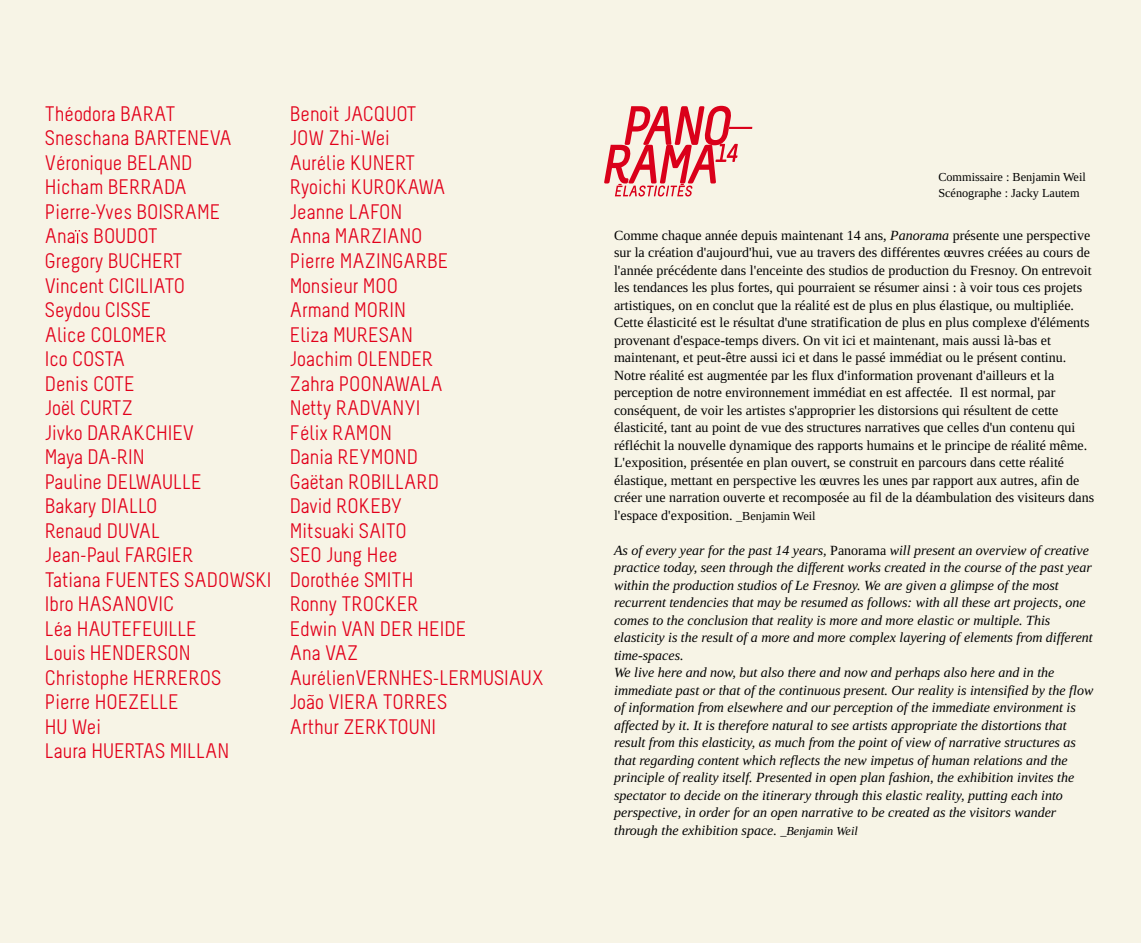
<style>
.page{position:relative;width:1141px;height:943px;background:#f7f4e6}
.page>*{position:absolute;margin:0;border:0;box-sizing:border-box;transform-origin:0 0}
.t1{font:21px/24.5px "Melbourne";color:#e2001a}
.t2{font:14px/17.5px "Liberation Serif";color:#000}
.t3{font:italic 14px/17.5px "Liberation Serif";color:#000}
.t4{font:12.25px/15.8px "Liberation Serif";color:#000}
.s1{font-style:italic}
.s2{font-size:12.25px}
.s3{font-style:normal}
</style>
<div class="page">
<hr style="left:729px;top:127px;width:23px;height:2px;background:#da001a">
<svg style="left:604px;top:106px;width:134px;height:90px"></svg>
<svg style="left:75px;top:230px;width:5px;height:14px"></svg>
<p class="t1" style="left:45px;top:102px;width:228px">Théodora BARAT<br>Sneschana BARTENEVA<br>Véronique BELAND<br>Hicham BERRADA<br>Pierre-Yves BOISRAME<br>Ana s BOUDOT<br>Gregory BUCHERT<br>Vincent CICILIATO<br>Seydou CISSE<br>Alice COLOMER<br>Ico COSTA<br>Denis COTE<br>Joël CURTZ<br>Jivko DARAKCHIEV<br>Maya DA-RIN<br>Pauline DELWAULLE<br>Bakary DIALLO<br>Renaud DUVAL<br>Jean-Paul FARGIER<br>Tatiana FUENTES SADOWSKI<br>Ibro HASANOVIC<br>Léa HAUTEFEUILLE<br>Louis HENDERSON<br>Christophe HERREROS<br>Pierre HOEZELLE<br>HU Wei<br>Laura HUERTAS MILLAN</p>
<p class="t1" style="left:290px;top:102px;width:255px">Benoit JACQUOT<br>JOW Zhi-Wei<br>Aurélie KUNERT<br>Ryoichi KUROKAWA<br>Jeanne LAFON<br>Anna MARZIANO<br>Pierre MAZINGARBE<br>Monsieur MOO<br>Armand MORIN<br>Eliza MURESAN<br>Joachim OLENDER<br>Zahra POONAWALA<br>Netty RADVANYI<br>Félix RAMON<br>Dania REYMOND<br>Gaëtan ROBILLARD<br>David ROKEBY<br>Mitsuaki SAITO<br>SEO Jung Hee<br>Dorothée SMITH<br>Ronny TROCKER<br>Edwin VAN DER HEIDE<br>Ana VAZ<br>AurélienVERNHES-LERMUSIAUX<br>Joao VIERA TORRES<br>Arthur ZERKTOUNI</p>
<p class="t4" style="left:938px;top:169px;width:149px">Commissaire : Benjamin Weil<br>Scénographe : Jacky Lautem</p>
<p class="t2" style="left:614px;top:226px;width:482px">Comme chaque année depuis maintenant 14 ans, <span class="s1">Panorama</span> présente une perspective sur la création d'aujourd'hui, vue au travers des différentes œuvres créées au cours de l'année précédente dans l'enceinte des studios de production du Fresnoy. On entrevoit les tendances les plus fortes, qui pourraient se résumer ainsi : à voir tous ces projets artistiques, on en conclut que la réalité est de plus en plus élastique, ou multipliée.<br>Cette élasticité est le résultat d'une stratification de plus en plus complexe d'éléments provenant d'espace-temps divers. On vit ici et maintenant, mais aussi là-bas et maintenant, et peut-être aussi ici et dans le passé immédiat ou le présent continu.<br>Notre réalité est augmentée par les flux d'information provenant d'ailleurs et la perception de notre environnement immédiat en est affectée. Il est normal, par conséquent, de voir les artistes s'approprier les distorsions qui résultent de cette élasticité, tant au point de vue des structures narratives que celles d'un contenu qui réfléchit la nouvelle dynamique des rapports humains et le principe de réalité même.<br>L'exposition, présentée en plan ouvert, se construit en parcours dans cette réalité élastique, mettant en perspective les œuvres les unes par rapport aux autres, afin de créer une narration ouverte et recomposée au fil de la déambulation des visiteurs dans l'espace d'exposition. <span class="s2">_Benjamin Weil</span></p>
<p class="t3" style="left:614px;top:541px;width:481px">As of every year for the past 14 years, <span class="s3">Panorama</span> will present an overview of creative practice today, seen through the different works created in the course of the past year within the production studios of Le Fresnoy. We are given a glimpse of the most recurrent tendencies that may be resumed as follows: with all these art projects, one comes to the conclusion that reality is more and more elastic or multiple. This elasticity is the result of a more and more complex layering of elements from different time-spaces.<br>We live here and now, but also there and now and perhaps also here and in the immediate past or that of the continuous present. Our reality is intensified by the flow of information from elsewhere and our perception of the immediate environment is affected by it. It is therefore natural to see artists appropriate the distortions that result from this elasticity, as much from the point of view of narrative structures as that regarding content which reflects the new impetus of human relations and the principle of reality itself. Presented in open plan fashion, the exhibition invites the spectator to decide on the itinerary through this elastic reality, putting each into perspective, in order for an open narrative to be created as the visitors wander through the exhibition space. <span class="s2">_Benjamin Weil</span></p>
</div>
